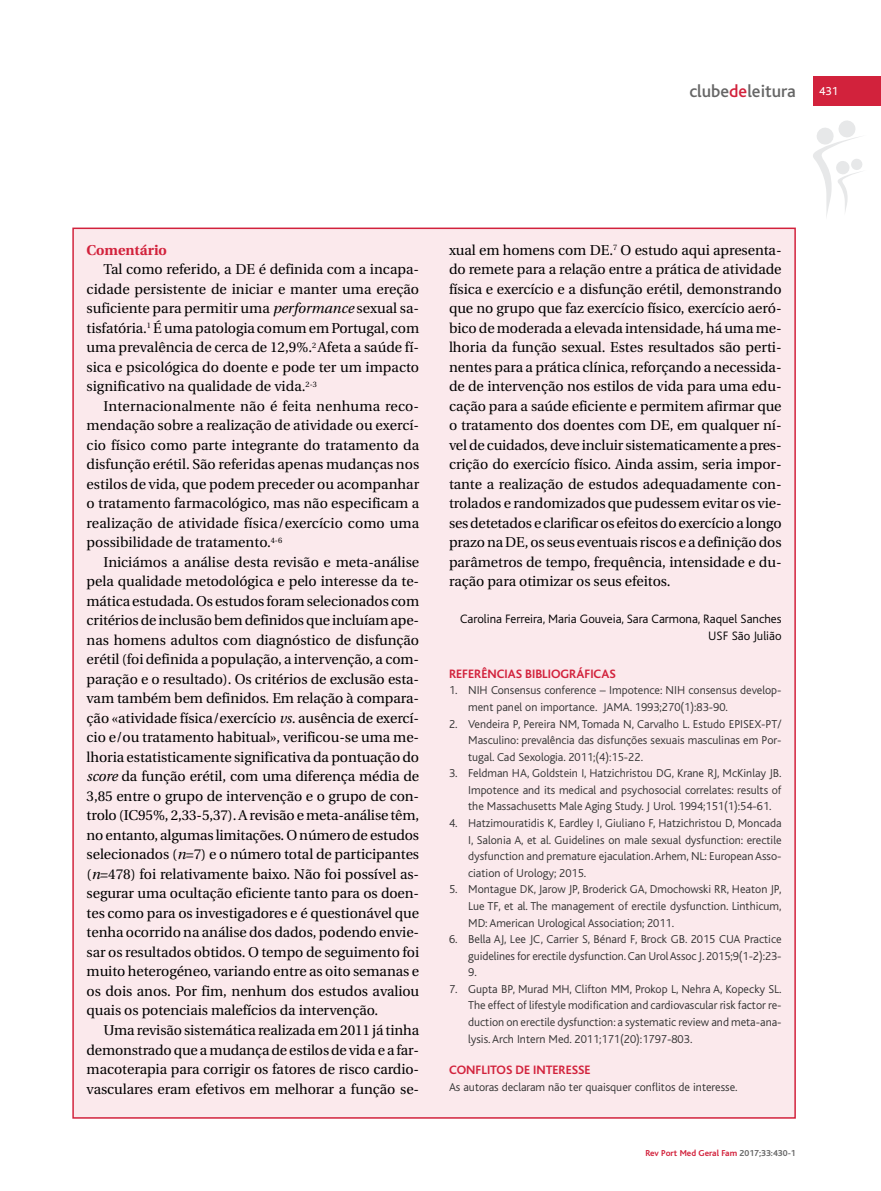
<style>
.page{position:relative;width:881px;height:1191px;background:#fff}
.page>*{position:absolute;margin:0;border:0;box-sizing:border-box;transform-origin:0 0}
.t1{font:500 18px "Bliss";color:#666}
.t2{font:14.25px/19.5px "Utopia";letter-spacing:-.005em;color:#000;text-align:justify}
.t3{font:700 14.25px "Utopia";color:#d2223c}
.t4{font:300 12.75px/17.2px "Bliss";color:#000;text-align:right}
.t5{font:700 12.75px "Bliss";color:#d2223c}
.t6{font:300 12px/16.5px "Bliss";color:#333;text-align:justify}
.t7{font:12px "Bliss";color:#fff}
.t8{font:700 9px "Bliss";color:#d2223c}
.s1{color:#d2223c}
.s2{font-style:italic}
.s3{color:#666}
</style>
<div class="page">
<svg style="left:813px;top:120px;width:49px;height:97px"></svg>
<div style="left:812px;top:77px;width:68px;height:29px;background:#d2223c"></div>
<div style="left:74px;top:229px;width:720px;height:888px;background:#fbe9ec"></div>
<p class="t1" style="left:689px;top:85px;width:108px">clube<span class="s1">de</span>leitura</p>
<p class="t7" style="left:819px;top:87px;width:20px">431</p>
<p class="t3" style="left:87px;top:244px;width:82px">Comentário</p>
<p class="t2" style="left:87px;top:261px;width:334px;text-indent:17px">Tal como referido, a DE é definida com a incapa&shy;cidade persistente de iniciar e manter uma ereção suficiente para permitir uma <span class="s2">performance</span> sexual sa&shy;tisfatória.<sup>1</sup> É uma patologia comum em Portugal, com uma prevalência de cerca de 12,9%.<sup>2</sup> Afeta a saúde fí&shy;sica e psicológica do doente e pode ter um impacto significativo na qualidade de vida.<sup>2-3</sup></p>
<p class="t2" style="left:87px;top:397px;width:334px;text-indent:17px">Internacionalmente não é feita nenhuma reco&shy;mendação sobre a realização de atividade ou exercí&shy;cio físico como parte integrante do tratamento da disfunção erétil. São referidas apenas mudanças nos estilos de vida, que podem preceder ou acompanhar o tratamento farmacológico, mas não especificam a realização de atividade física/exercício como uma possibilidade de tratamento.<sup>4-6</sup></p>
<p class="t2" style="left:87px;top:553px;width:334px;text-indent:17px">Iniciámos a análise desta revisão e meta-análise pela qualidade metodológica e pelo interesse da te&shy;mática estudada.Os estudos foramselecionados com critériosde inclusãobemdefinidosque incluíamape&shy;nas homens adultos com diagnóstico de disfunção erétil (foi definida a população, a intervenção, a com&shy;paração e o resultado). Os critérios de exclusão esta&shy;vam também bem definidos. Em relação à compara&shy;ção «atividade física/exercício <span class="s2">vs.</span> ausência de exercí&shy;cio e/ou tratamento habitual», verificou-se uma me&shy;lhoria estatisticamente significativa da pontuação do <span class="s2">score</span> da função erétil, com uma diferença média de 3,85 entre o grupo de intervenção e o grupo de con&shy;trolo(IC95%, 2,33-5,37).Arevisãoemeta-análise têm, noentanto, algumas limitações.Onúmerode estudos selecionados (<span class="s2">n</span>=7) e o número total de participantes (<span class="s2">n</span>=478) foi relativamente baixo. Não foi possível as&shy;segurar uma ocultação eficiente tanto para os doen&shy;tes como para os investigadores e é questionável que tenha ocorrido na análise dos dados, podendo envie&shy;sar os resultados obtidos. O tempo de seguimento foi muito heterogéneo, variando entre as oito semanas e os dois anos. Por fim, nenhum dos estudos avaliou quais os potenciais malefícios da intervenção.</p>
<p class="t2" style="left:87px;top:1021px;width:334px;text-indent:17px">Uma revisão sistemática realizada em2011 já tinha demonstradoque amudançade estilosde vida e a far&shy;macoterapia para corrigir os fatores de risco cardio&shy;vasculares eram efetivos em melhorar a função se-</p>
<p class="t2" style="left:449px;top:241px;width:334px">xual em homens com DE.<sup>7</sup> O estudo aqui apresenta&shy;do remete para a relação entre a prática de atividade física e exercício e a disfunção erétil, demonstrando que no grupo que faz exercício físico, exercício aeró&shy;bico de moderada a elevada intensidade, há uma me&shy;lhoria da função sexual. Estes resultados são perti&shy;nentes para a prática clínica, reforçando a necessida&shy;de de intervenção nos estilos de vida para uma edu&shy;cação para a saúde eficiente e permitem afirmar que o tratamento dos doentes com DE, em qualquer ní&shy;velde cuidados,deve incluir sistematicamente apres&shy;crição do exercício físico. Ainda assim, seria impor&shy;tante a realização de estudos adequadamente con&shy;trolados e randomizados que pudessem evitar os vie&shy;sesdetetados e clarificaros efeitosdoexercícioa longo prazonaDE,os seus eventuais riscos e adefiniçãodos parâmetros de tempo, frequência, intensidade e du&shy;ração para otimizar os seus efeitos.</p>
<p class="t4" style="left:460px;top:611px;width:323px">Carolina Ferreira, Maria Gouveia, Sara Carmona, Raquel Sanches<br>USF São Julião</p>
<p class="t5" style="left:449px;top:669px;width:168px">REFERÊNCIAS BIBLIOGRÁFICAS</p>
<p class="t6" style="left:468px;top:683px;width:315px;text-indent:-19px">1. NIH Consensus conference – Impotence: NIH consensus develop&shy;ment panel on importance. JAMA. 1993;270(1):83-90.</p>
<p class="t6" style="left:468px;top:716px;width:315px;text-indent:-19px">2. Vendeira P, Pereira NM, Tomada N, Carvalho L. Estudo EPISEX-PT/ Masculino: prevalência das disfunções sexuais masculinas em Por&shy;tugal. Cad Sexologia. 2011;(4):15-22.</p>
<p class="t6" style="left:468px;top:766px;width:315px;text-indent:-19px">3. Feldman HA, Goldstein I, Hatzichristou DG, Krane RJ, McKinlay JB.<br>Impotence and its medical and psychosocial correlates: results of the Massachusetts Male Aging Study. J Urol. 1994;151(1):54-61.</p>
<p class="t6" style="left:468px;top:816px;width:315px;text-indent:-19px">4. Hatzimouratidis K, Eardley I, Giuliano F, Hatzichristou D, Moncada I, Salonia A, et al. Guidelines on male sexual dysfunction: erectile dysfunction and premature ejaculation.Arhem, NL: EuropeanAsso&shy;ciation of Urology; 2015.</p>
<p class="t6" style="left:468px;top:882px;width:315px;text-indent:-19px">5. Montague DK, Jarow JP, Broderick GA, Dmochowski RR, Heaton JP, Lue TF, et al. The management of erectile dysfunction. Linthicum, MD:American Urological Association; 2011.</p>
<p class="t6" style="left:468px;top:932px;width:315px;text-indent:-19px">6. Bella AJ, Lee JC, Carrier S, Bénard F, Brock GB. 2015 CUA Practice guidelines for erectile dysfunction.Can UrolAssoc J. 2015;9(1-2):23- 9.</p>
<p class="t6" style="left:468px;top:981px;width:315px;text-indent:-19px">7. Gupta BP, Murad MH, Clifton MM, Prokop L, Nehra A, Kopecky SL.<br>The effect of lifestyle modification and cardiovascular risk factor re&shy;duction on erectile dysfunction: a systematic review and meta-ana&shy;lysis.Arch Intern Med. 2011;171(20):1797-803.</p>
<p class="t5" style="left:449px;top:1065px;width:143px">CONFLITOS DE INTERESSE</p>
<p class="t6" style="left:449px;top:1079px;width:290px">As autoras declaram não ter quaisquer conflitos de interesse.</p>
<p class="t8" style="left:645px;top:1149px;width:152px">Rev Port Med Geral Fam <span class="s3">2017;33:430-1</span></p>
</div>
